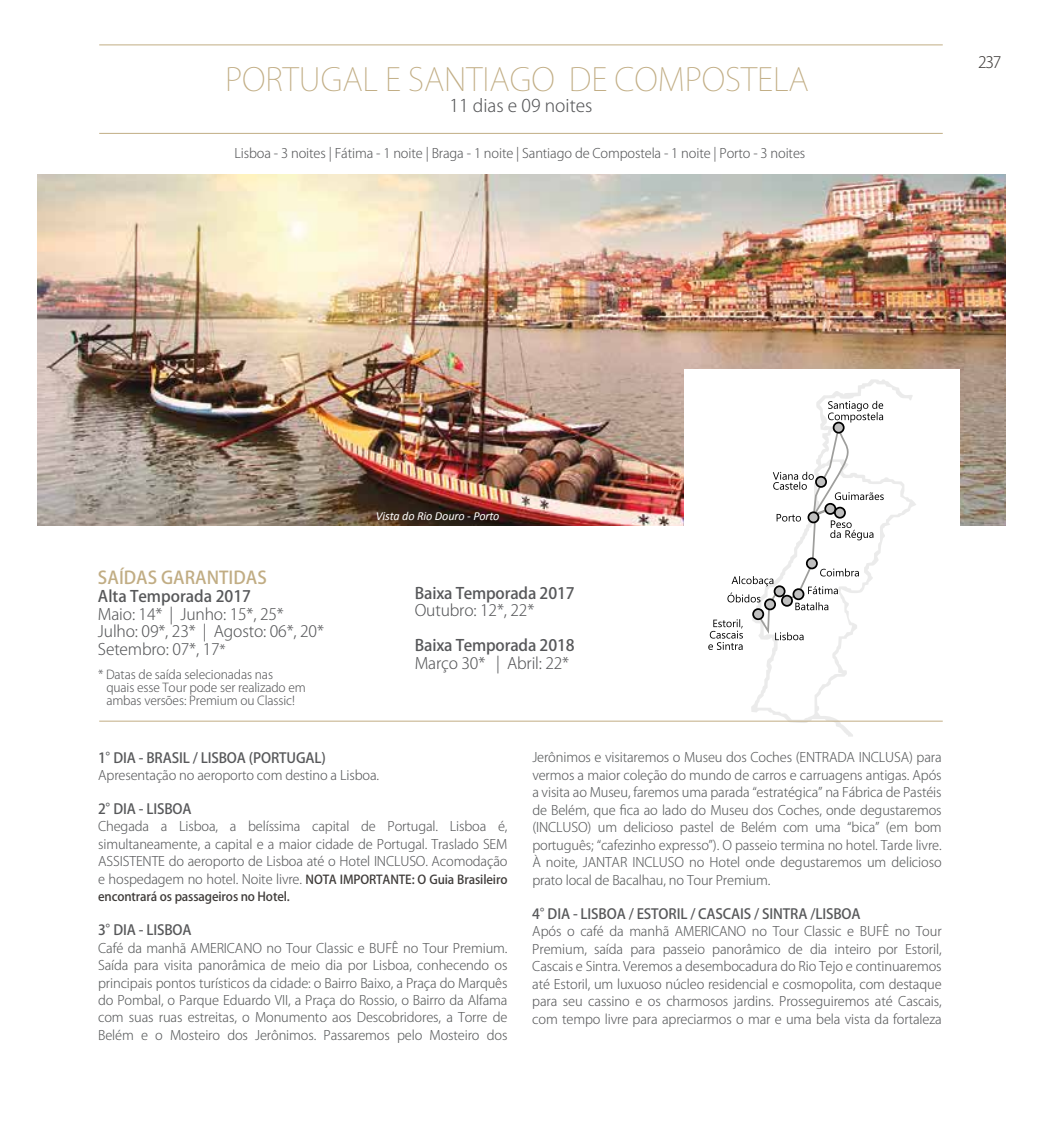
<style>
.page{position:relative;width:1042px;height:1141px;background:#fff}
.page>*{position:absolute;margin:0;border:0;box-sizing:border-box;transform-origin:0 0}
.t1{font:200 31.5px "Koz Go Pr 6 N";color:#c1ad84}
.t2{font:500 17.5px "Koz Go Pr 6 N";color:#c1ad84}
.t3{font:300 17.5px "Koz Go Pr 6 N";color:#57585a}
.t4{font:300 15.75px/17.5px "Koz Go Pr 6 N";letter-spacing:-.01em;color:#57585a}
.t5{font:500 15.75px "Koz Go Pr 6 N";letter-spacing:-.01em;color:#57585a}
.t6{font:300 15.75px "Koz Go Pr 6 N";color:#3f3c3a}
.t7{font:500 14px "Koz Go Pr 6 N";letter-spacing:-.01em;color:#57585a}
.t8{font:300 13.12px/17.5px "Koz Go Pr 6 N";letter-spacing:-.01em;color:#57595a;text-align:justify}
.t9{font:300 13.12px/17.5px "Koz Go Pr 6 N";letter-spacing:-.01em;color:#57585a;text-align:justify}
.t10{font:300 12.25px/12.8px "Koz Go Pr 6 N";letter-spacing:-.01em;color:#57585a}
.t11{font:500 12.25px "Koz Go Pr 6 N";letter-spacing:-.01em;color:#3f3c3a}
.t12{font:italic 12.25px "Calibri";letter-spacing:-.01em;color:#fff}
.s1{font-size:14px}
.s2{font-weight:500;font-size:12.25px;color:#3f3c3a}
</style>
<div class="page">
<hr style="left:99px;top:133px;width:844px;height:1px;background:#c1ad84">
<hr style="left:99px;top:45px;width:844px;height:1px;background:#c1ad84">
<img style="left:38px;top:174px;width:967px;height:352px">
<div style="left:685px;top:370px;width:275px;height:276px;background:#fff"></div>
<svg style="left:751px;top:379px;width:165px;height:358px"></svg>
<svg style="left:708px;top:401px;width:176px;height:249px"></svg>
<div style="left:807px;top:558px;width:10px;height:10px;background:#bfbfbf;border-radius:50%"></div>
<div style="left:806px;top:557px;width:12px;height:12px;border:2px solid #000;border-radius:50%"></div>
<div style="left:808px;top:512px;width:10px;height:10px;background:#bfbfbf;border-radius:50%"></div>
<div style="left:807px;top:511px;width:12px;height:12px;border:2px solid #000;border-radius:50%"></div>
<div style="left:816px;top:477px;width:10px;height:10px;background:#bfbfbf;border-radius:50%"></div>
<div style="left:815px;top:476px;width:12px;height:12px;border:2px solid #000;border-radius:50%"></div>
<div style="left:833px;top:423px;width:11px;height:10px;background:#bfbfbf;border-radius:50%"></div>
<div style="left:833px;top:422px;width:11px;height:12px;border:2px solid #000;border-radius:50%"></div>
<div style="left:825px;top:504px;width:10px;height:10px;background:#bfbfbf;border-radius:50%"></div>
<div style="left:824px;top:503px;width:12px;height:12px;border:2px solid #000;border-radius:50%"></div>
<div style="left:835px;top:508px;width:10px;height:10px;background:#bfbfbf;border-radius:50%"></div>
<div style="left:834px;top:507px;width:12px;height:12px;border:2px solid #000;border-radius:50%"></div>
<div style="left:793px;top:589px;width:10px;height:10px;background:#bfbfbf;border-radius:50%"></div>
<div style="left:792px;top:588px;width:12px;height:12px;border:2px solid #000;border-radius:50%"></div>
<div style="left:782px;top:596px;width:10px;height:10px;background:#bfbfbf;border-radius:50%"></div>
<div style="left:781px;top:595px;width:12px;height:12px;border:2px solid #000;border-radius:50%"></div>
<div style="left:774px;top:586px;width:10px;height:10px;background:#bfbfbf;border-radius:50%"></div>
<div style="left:773px;top:585px;width:12px;height:12px;border:2px solid #000;border-radius:50%"></div>
<div style="left:765px;top:599px;width:10px;height:10px;background:#bfbfbf;border-radius:50%"></div>
<div style="left:764px;top:598px;width:12px;height:12px;border:2px solid #000;border-radius:50%"></div>
<div style="left:753px;top:609px;width:10px;height:10px;background:#bfbfbf;border-radius:50%"></div>
<div style="left:752px;top:608px;width:12px;height:12px;border:2px solid #000;border-radius:50%"></div>
<hr style="left:99px;top:721px;width:844px;height:1px;background:#c1ad84">
<h1 class="t1" style="left:225px;top:62px;width:585px">PORTUGAL E SANTIAGO DE COMPOSTELA</h1>
<h2 class="t3" style="left:449px;top:96px;width:144px">11 dias e 09 noites</h2>
<p class="t9" style="left:234px;top:145px;width:572px">Lisboa - 3 noites | Fátima - 1 noite | Braga - 1 noite | Santiago de Compostela - 1 noite | Porto - 3 noites</p>
<p class="t6" style="left:978px;top:54px;width:25px">237</p>
<h2 class="t2" style="left:98px;top:567px;width:170px">SAÍDAS GARANTIDAS</h2>
<p class="t5" style="left:98px;top:588px;width:155px">Alta Temporada 2017</p>
<p class="t4" style="left:98px;top:606px;width:227px">Maio: 14* | Junho: 15*, 25*<br>Julho: 09*, 23* | Agosto: 06*, 20*<br>Setembro: 07*, 17<span class="s1">*</span></p>
<p class="t10" style="left:106px;top:669px;width:201px;text-indent:-8px">* Datas de saída selecionadas nas<br>quais esse Tour pode ser realizado em ambas versões: Premium ou Classic!</p>
<p class="t12" style="left:376px;top:508px;width:125px">Vista do Rio Douro - Porto</p>
<p class="t5" style="left:415px;top:584px;width:161px">Baixa Temporada 2017</p>
<p class="t4" style="left:415px;top:602px;width:121px">Outubro: 12*, 22*</p>
<p class="t5" style="left:415px;top:637px;width:161px">Baixa Temporada 2018</p>
<p class="t4" style="left:415px;top:655px;width:156px">Março 30* | Abril: 22*</p>
<p class="t7" style="left:98px;top:750px;width:229px">1°DIA - BRASIL / LISBOA (PORTUGAL)</p>
<p class="t9" style="left:98px;top:767px;width:282px">Apresentação no aeroporto com destino a Lisboa.</p>
<p class="t7" style="left:98px;top:801px;width:95px">2°DIA - LISBOA</p>
<p class="t9" style="left:98px;top:818px;width:411px">Chegada a Lisboa, a belíssima capital de Portugal. Lisboa é, simultaneamente, a capital e a maior cidade de Portugal. Traslado SEM ASSISTENTE do aeroporto de Lisboa até o Hotel INCLUSO. Acomodação e hospedagem no hotel. Noite livre. <span class="s2">NOTA IMPORTANTE: O Guia Brasileiro</span></p>
<p class="t11" style="left:98px;top:890px;width:193px">encontrará os passageiros no Hotel.</p>
<p class="t7" style="left:98px;top:922px;width:95px">3°DIA - LISBOA</p>
<p class="t8" style="left:98px;top:939px;width:411px">Café da manhã AMERICANO no Tour Classic e BUFÊ no Tour Premium.<br>Saída para visita panorâmica de meio dia por Lisboa, conhecendo os principais pontos turísticos da cidade: o Bairro Baixo, a Praça do Marquês do Pombal, o Parque Eduardo VII, a Praça do Rossio, o Bairro da Alfama com suas ruas estreitas, o Monumento aos Descobridores, a Torre de Belém e o Mosteiro dos Jerônimos. Passaremos pelo Mosteiro dos</p>
<p class="t8" style="left:532px;top:749px;width:411px">Jerônimos e visitaremos o Museu dos Coches (ENTRADA INCLUSA) para vermos a maior coleção do mundo de carros e carruagens antigas. Após a visita ao Museu, faremos uma parada “estratégica” na Fábrica de Pastéis de Belém, que fica ao lado do Museu dos Coches, onde degustaremos (INCLUSO) um delicioso pastel de Belém com uma “bica” (em bom português; “cafezinho expresso”). O passeio termina no hotel. Tarde livre.<br>À noite, JANTAR INCLUSO no Hotel onde degustaremos um delicioso prato local de Bacalhau, no Tour Premium.</p>
<p class="t7" style="left:532px;top:906px;width:330px">4°DIA - LISBOA / ESTORIL / CASCAIS / SINTRA /LISBOA</p>
<p class="t9" style="left:532px;top:923px;width:411px">Após o café da manhã AMERICANO no Tour Classic e BUFÊ no Tour Premium, saída para passeio panorâmico de dia inteiro por Estoril, Cascais e Sintra. Veremos a desembocadura do Rio Tejo e continuaremos até Estoril, um luxuoso núcleo residencial e cosmopolita, com destaque para seu cassino e os charmosos jardins. Prosseguiremos até Cascais, com tempo livre para apreciarmos o mar e uma bela vista da fortaleza</p>
</div>
